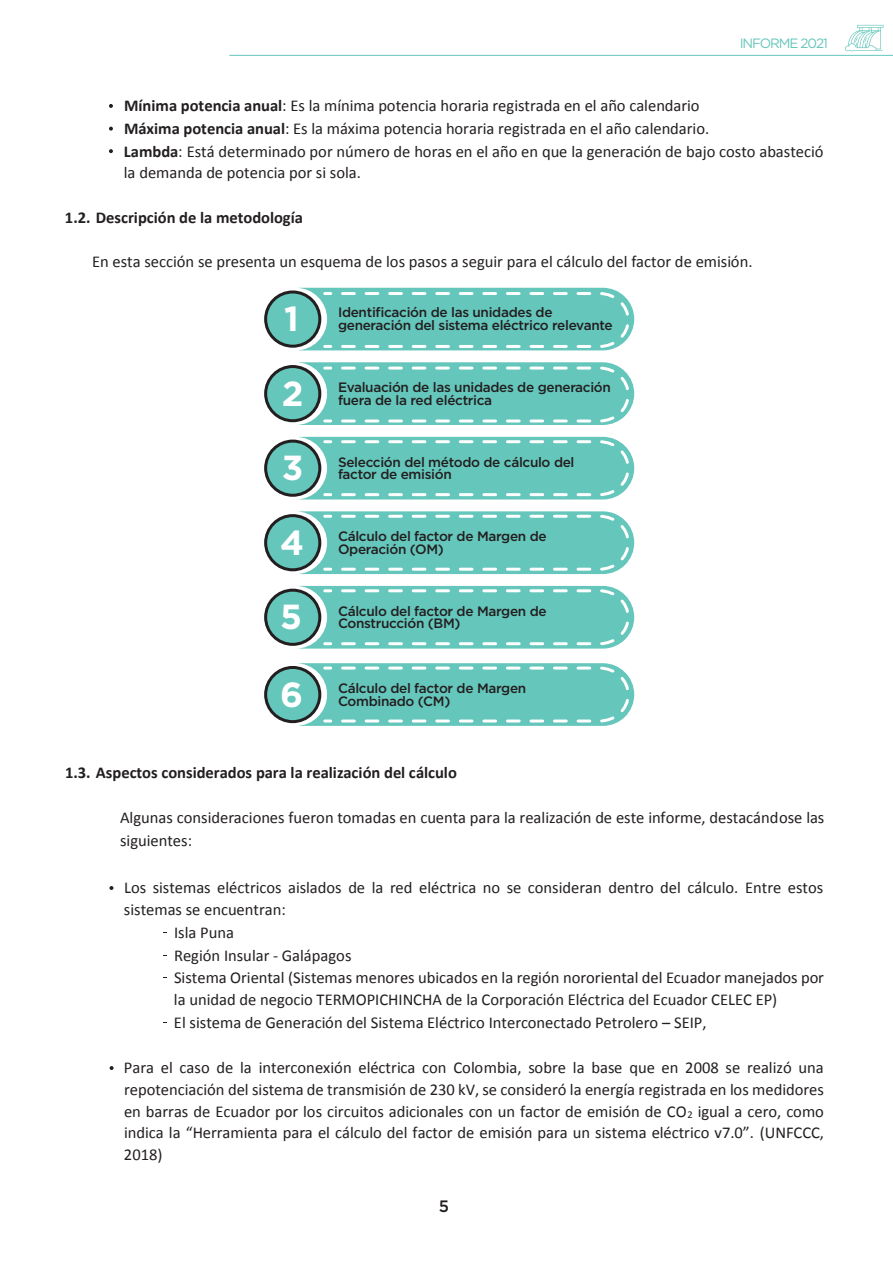
<style>
.page{position:relative;width:893px;height:1263px;background:#fff}
.page>*{position:absolute;margin:0;border:0;box-sizing:border-box;transform-origin:0 0}
.t1{font:700 34.8px "Gotham";color:#fff}
.t2{font:16.5px/21.8px "Calibri";color:#231f20}
.t3{font:700 16.5px "Calibri";color:#231f20}
.t4{font:500 16.5px "Gotham";color:#231f20}
.t5{font:500 13.65px/12.8px "Gotham";letter-spacing:-.025em;color:#231f20}
.t6{font:13.5px "Gotham";letter-spacing:-.08em;color:#65c6bb}
.s1{font-weight:700}
</style>
<div class="page">
<hr style="left:230px;top:55px;width:663px;height:1px;background:#65c6bb">
<svg style="left:845px;top:25px;width:38px;height:26px"></svg>
<svg style="left:264px;top:290px;width:57px;height:58px"></svg>
<div style="left:267px;top:293px;width:51px;height:52px;background:#65c6bb;border-radius:50%"></div>
<svg style="left:296px;top:288px;width:338px;height:62px;background:#72c9bf"></svg>
<svg style="left:264px;top:365px;width:57px;height:57px"></svg>
<div style="left:267px;top:368px;width:51px;height:51px;background:#65c6bb;border-radius:50%"></div>
<svg style="left:296px;top:362px;width:338px;height:63px;background:#73c9bf"></svg>
<svg style="left:296px;top:437px;width:338px;height:62px;background:#74cbc1"></svg>
<svg style="left:264px;top:440px;width:57px;height:57px"></svg>
<div style="left:267px;top:443px;width:51px;height:51px;background:#65c6bb;border-radius:50%"></div>
<svg style="left:296px;top:511px;width:338px;height:63px;background:#75cbc1"></svg>
<svg style="left:264px;top:514px;width:57px;height:57px"></svg>
<div style="left:267px;top:517px;width:51px;height:51px;background:#65c6bb;border-radius:50%"></div>
<svg style="left:296px;top:586px;width:338px;height:63px;background:#74cbc1"></svg>
<svg style="left:264px;top:589px;width:57px;height:57px"></svg>
<div style="left:267px;top:592px;width:51px;height:51px;background:#65c6bb;border-radius:50%"></div>
<svg style="left:298px;top:663px;width:336px;height:63px;background:#74cbc1"></svg>
<svg style="left:264px;top:666px;width:57px;height:57px"></svg>
<div style="left:267px;top:669px;width:51px;height:51px;background:#65c6bb;border-radius:50%"></div>
<svg style="left:109px;top:104px;width:4px;height:4px"></svg>
<svg style="left:109px;top:127px;width:4px;height:4px"></svg>
<svg style="left:109px;top:149px;width:4px;height:4px"></svg>
<svg style="left:109px;top:886px;width:4px;height:4px"></svg>
<svg style="left:110px;top:1066px;width:4px;height:4px"></svg>
<p class="t6" style="left:740px;top:35px;width:90px">INFORME 2021</p>
<p class="t2" style="left:124px;top:95px;width:701px;line-height:22.4px"><span class="s1">Mínima potencia anual</span>: Es la mínima potencia horaria registrada en el año calendario<br><span class="s1">Máxima potencia anual</span>: Es la máxima potencia horaria registrada en el año calendario.<br><span class="s1">Lambda</span>: Está determinado por número de horas en el año en que la generación de bajo costo abasteció la demanda de potencia por si sola.</p>
<p class="t3" style="left:65px;top:207px;width:240px">1.2. Descripción de la metodología</p>
<p class="t2" style="left:92px;top:250px;width:662px">En esta sección se presenta un esquema de los pasos a seguir para el cálculo del factor de emisión.</p>
<h1 class="t1" style="left:284px;top:296px;width:16px">1</h1>
<p class="t5" style="left:338px;top:306px;width:276px">Identificación de las unidades de generación del sistema eléctrico relevante</p>
<h1 class="t1" style="left:282px;top:370px;width:23px">2</h1>
<p class="t5" style="left:338px;top:381px;width:274px">Evaluación de las unidades de generación fuera de la red eléctrica</p>
<h1 class="t1" style="left:282px;top:445px;width:23px">3</h1>
<p class="t5" style="left:338px;top:455px;width:238px">Selección del método de cálculo del factor de emisión</p>
<h1 class="t1" style="left:280px;top:519px;width:25px">4</h1>
<p class="t5" style="left:338px;top:530px;width:210px">Cálculo del factor de Margen de<br>Operación (OM)</p>
<h1 class="t1" style="left:280px;top:594px;width:23px">5</h1>
<p class="t5" style="left:338px;top:604px;width:210px">Cálculo del factor de Margen de<br>Construcción (BM)</p>
<h1 class="t1" style="left:280px;top:671px;width:25px">6</h1>
<p class="t5" style="left:338px;top:681px;width:190px">Cálculo del factor de Margen<br>Combinado (CM)</p>
<p class="t3" style="left:65px;top:762px;width:393px">1.3. Aspectos considerados para la realización del cálculo</p>
<p class="t2" style="left:120px;top:806px;width:706px;line-height:23.2px">Algunas consideraciones fueron tomadas en cuenta para la realización de este informe, destacándose las siguientes:</p>
<p class="t2" style="left:124px;top:877px;width:701px">Los sistemas eléctricos aislados de la red eléctrica no se consideran dentro del cálculo. Entre estos</p>
<p class="t2" style="left:124px;top:899px;width:163px">sistemas se encuentran:</p>
<p class="t2" style="left:174px;top:921px;width:61px">Isla Puna</p>
<p class="t2" style="left:174px;top:944px;width:179px">Región Insular - Galápagos</p>
<p class="t2" style="left:174px;top:967px;width:652px">Sistema Oriental (Sistemas menores ubicados en la región nororiental del Ecuador manejados por</p>
<p class="t2" style="left:174px;top:988px;width:605px">la unidad de negocio TERMOPICHINCHA de la Corporación Eléctrica del Ecuador CELEC EP)</p>
<p class="t2" style="left:174px;top:1011px;width:534px">El sistema de Generación del Sistema Eléctrico Interconectado Petrolero – SEIP,</p>
<p class="t2" style="left:124px;top:1057px;width:702px;text-align:justify">Para el caso de la interconexión eléctrica con Colombia, sobre la base que en 2008 se realizó una repotenciación del sistema de transmisión de 230 kV, se consideró la energía registrada en los medidores en barras de Ecuador por los circuitos adicionales con un factor de emisión de CO<sub>2</sub> igual a cero, como indica la “Herramienta para el cálculo del factor de emisión para un sistema eléctrico v7.0”. (UNFCCC, 2018)</p>
<p class="t4" style="left:439px;top:1195px;width:12px">5</p>
</div>
